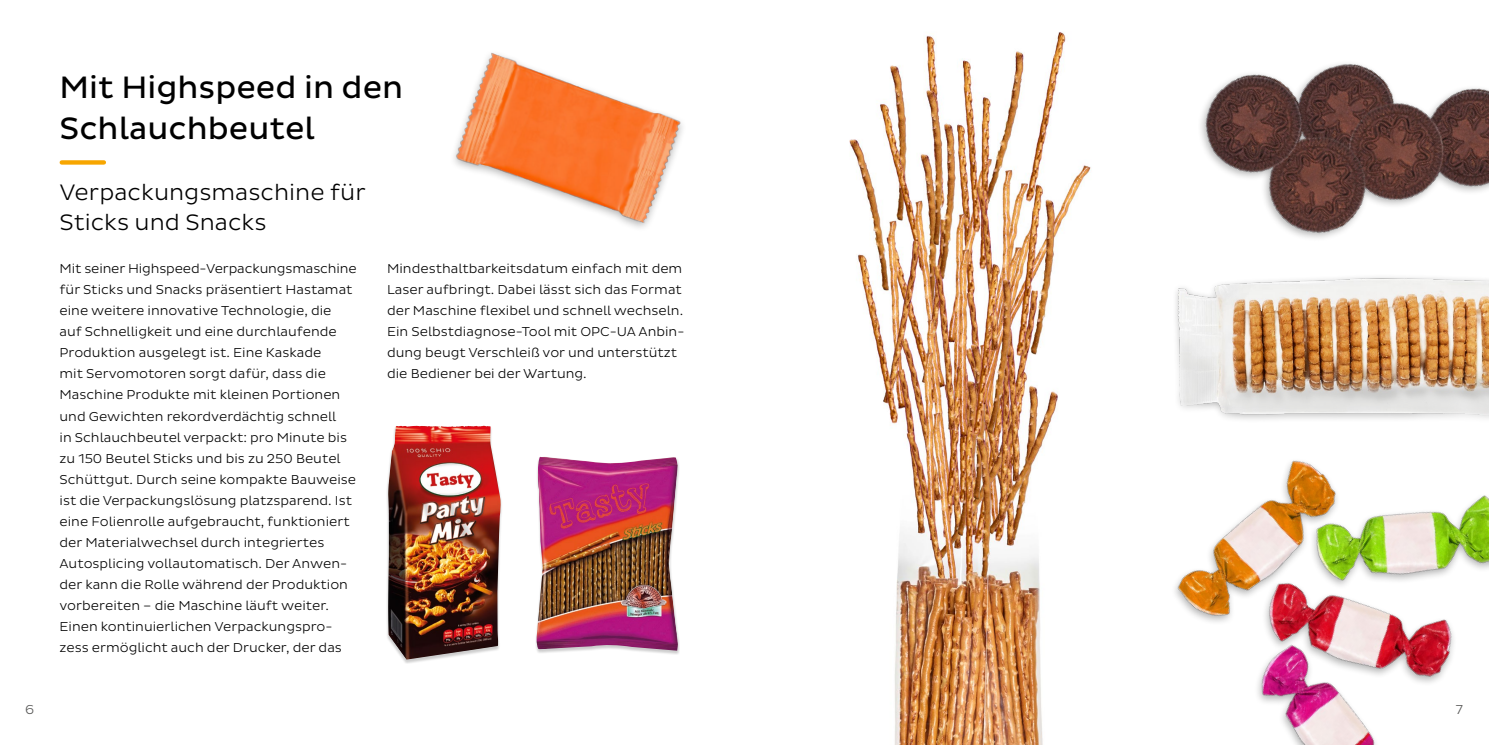
<style>
.page{position:relative;width:1489px;height:745px;background:#fff}
.page>*{position:absolute;margin:0;border:0;box-sizing:border-box;transform-origin:0 0}
.t1{font:31.5px/40.2px "Pluto Sans";color:#000}
.t2{font:300 22.75px/29.8px "Pluto Sans";color:#000}
.t3{font:300 13.12px/21px "Pluto Sans";color:#000}
.t4{font:300 13.12px "Pluto Sans";color:#575756}
</style>
<div class="page">
<div style="left:534px;top:456px;width:146px;height:198px;background:#000;opacity:.2"></div>
<img style="left:535px;top:456px;width:143px;height:194px">
<div style="left:386px;top:425px;width:117px;height:238px;background:#000;opacity:.2"></div>
<img style="left:387px;top:425px;width:114px;height:234px">
<img style="left:849px;top:32px;width:242px;height:712px">
<img style="left:1200px;top:63px;width:288px;height:175px">
<img style="left:1175px;top:460px;width:313px;height:284px">
<img style="left:1175px;top:277px;width:313px;height:143px">
<img style="left:454px;top:52px;width:229px;height:176px">
<svg style="left:62px;top:160px;width:42px;height:4px"></svg>
<h1 class="t1" style="left:60px;top:67px;width:345px">Mit Highspeed in den<br>Schlauchbeutel</h1>
<h2 class="t2" style="left:60px;top:177px;width:308px">Verpackungsmaschine für<br>Sticks und Snacks</h2>
<p class="t3" style="left:60px;top:258px;width:299px">Mit seiner Highspeed-Verpackungsmaschine für Sticks und Snacks präsentiert Hastamat eine weitere innovative Technologie, die auf Schnelligkeit und eine durchlaufende Produktion ausgelegt ist. Eine Kaskade<br>mit Servomotoren sorgt dafür, dass die Maschine Produkte mit kleinen Portionen und Gewichten rekordverdächtig schnell<br>in Schlauchbeutel verpackt: pro Minute bis zu 150 Beutel Sticks und bis zu 250 Beutel Schüttgut. Durch seine kompakte Bauweise ist die Verpackungslösung platzsparend. Ist eine Folienrolle aufgebraucht, funktioniert der Materialwechsel durch integriertes Autosplicing vollautomatisch. Der Anwen&shy;der kann die Rolle während der Produktion vorbereiten – die Maschine läuft weiter.<br>Einen kontinuierlichen Verpackungspro&shy;zess ermöglicht auch der Drucker, der das</p>
<p class="t3" style="left:387px;top:258px;width:299px">Mindesthaltbarkeitsdatum einfach mit dem Laser aufbringt. Dabei lässt sich das Format der Maschine flexibel und schnell wechseln.<br>Ein Selbstdiagnose-Tool mit OPC- UA Anbin&shy;dung beugt Verschleiß vor und unterstützt die Bediener bei der Wartung.</p>
<p class="t4" style="left:25px;top:701px;width:11px">6</p>
<p class="t4" style="left:1455px;top:701px;width:9px">7</p>
</div>
